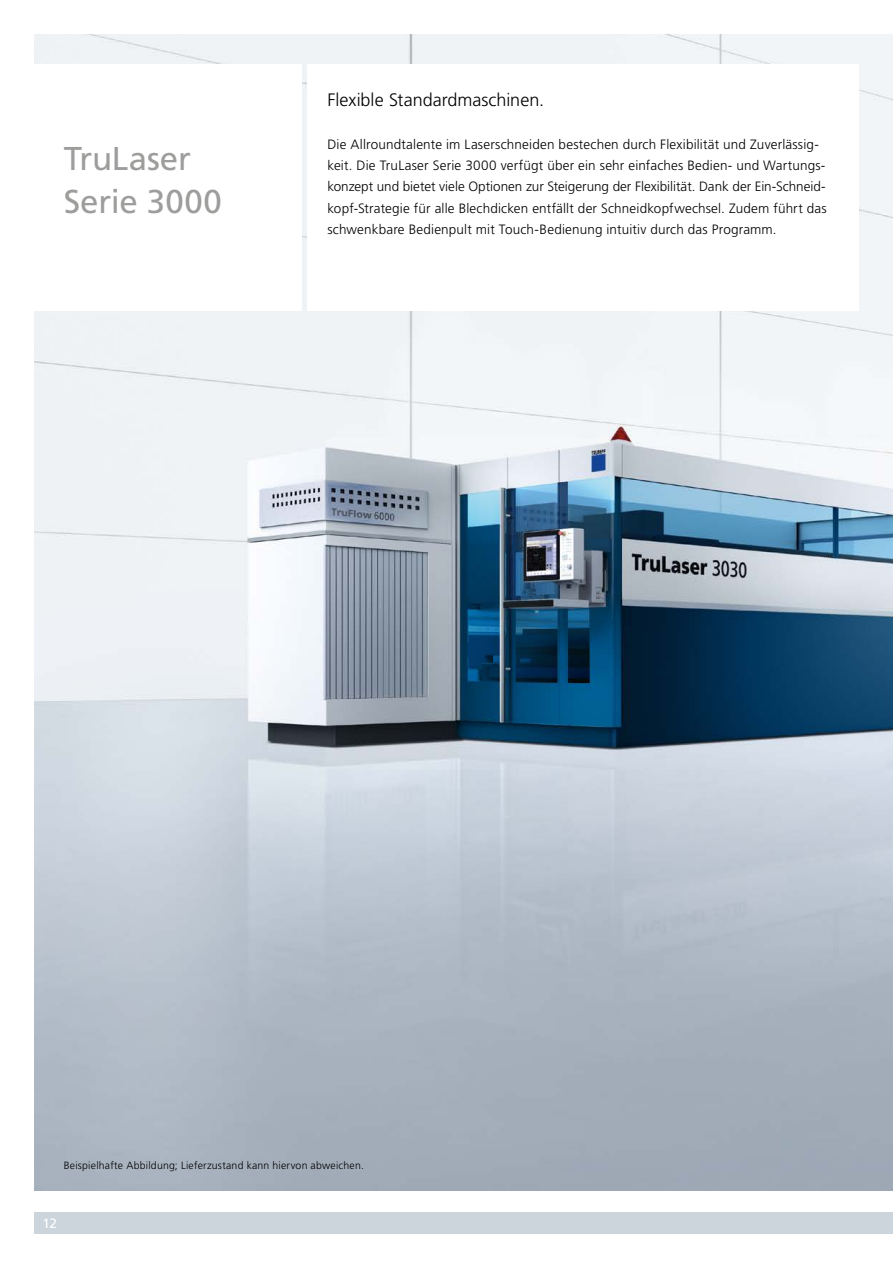
<style>
.page{position:relative;width:893px;height:1263px;background:#fff}
.page>*{position:absolute;margin:0;border:0;box-sizing:border-box;transform-origin:0 0}
.t1{font:33px/42.5px "Frutiger LT Pro";letter-spacing:-.005em;color:#9d9d9c}
.t2{font:300 18px "Frutiger LT Pro";color:#000}
.t3{font:300 13.5px/21.3px "Frutiger LT Pro";letter-spacing:.01em;color:#000}
.t4{font:13.5px "Frutiger LT Pro";color:#fff}
.t5{font:300 10.5px "Frutiger LT Pro";letter-spacing:.02em;color:#000}
</style>
<div class="page">
<div style="left:34px;top:1212px;width:859px;height:21px;background:#ccd5db"></div>
<img style="left:34px;top:34px;width:859px;height:1157px">
<div style="left:0;top:64px;width:302px;height:246px;background:#fff"></div>
<div style="left:307px;top:64px;width:552px;height:246px;background:#fff"></div>
<h1 class="t1" style="left:64px;top:138px;width:159px">TruLaser<br>Serie 3000</h1>
<h2 class="t2" style="left:327px;top:90px;width:218px">Flexible Standardmaschinen.</h2>
<p class="t3" style="left:327px;top:134px;width:501px">Die Allroundtalente im Laserschneiden bestechen durch Flexibilität und Zuverlässig&shy;keit. Die TruLaser Serie 3000 verfügt über ein sehr einfaches Bedien- und Wartungs&shy;konzept und bietet viele Optionen zur Steigerung der Flexibilität. Dank der Ein-Schneid&shy;kopf-Strategie für alle Blechdicken entfällt der Schneidkopfwechsel. Zudem führt das schwenkbare Bedienpult mit Touch-Bedienung intuitiv durch das Programm.</p>
<p class="t5" style="left:64px;top:1160px;width:302px">Beispielhafte Abbildung; Lieferzustand kann hiervon abweichen.</p>
<p class="t4" style="left:43px;top:1215px;width:16px">12</p>
</div>
